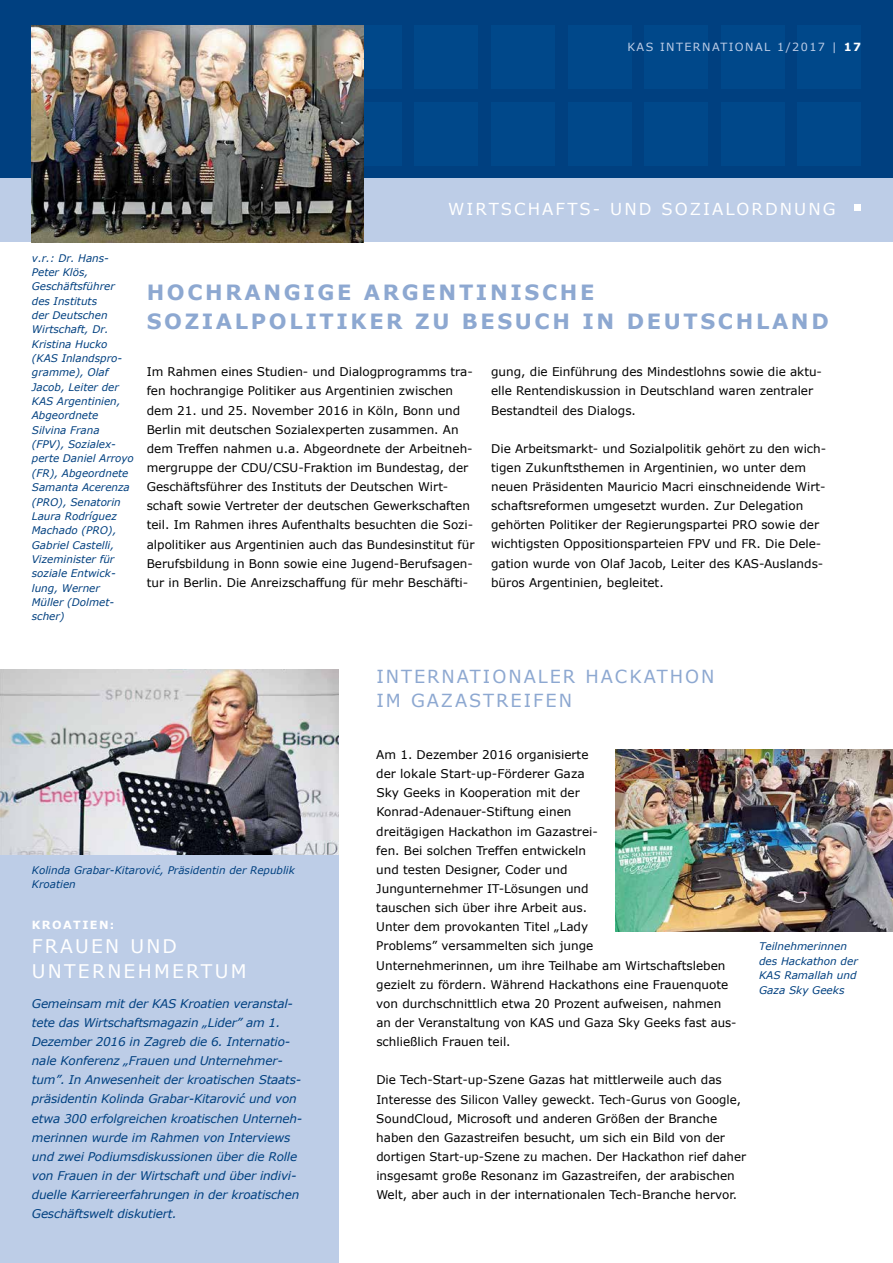
<style>
.page{position:relative;width:893px;height:1263px;background:#fff}
.page>*{position:absolute;margin:0;border:0;box-sizing:border-box;transform-origin:0 0}
.t1{font:700 21px/28.7px "Verdana";letter-spacing:.125em;color:#8da8d1}
.t2{font:18.75px/24.5px "Verdana";letter-spacing:.12em;color:#fff}
.t3{font:18px/24.5px "Verdana";letter-spacing:.11em;color:#8da8d1}
.t4{font:16.5px "Verdana";letter-spacing:.125em;color:#fff}
.t5{font:12px/19.2px "Verdana";color:#000}
.t6{font:italic 12px/19.2px "Verdana";letter-spacing:-.015em;color:#004080}
.t7{font:11.25px "Verdana";letter-spacing:.125em;color:#bdcde7}
.t8{font:700 11.25px "Verdana";letter-spacing:.125em;color:#fff}
.t9{font:italic 10.5px/14.4px "Verdana";color:#004080}
.s1{font-weight:700;color:#fff}
</style>
<div class="page">
<div style="left:0;top:0;width:893px;height:179px;background:#004080"></div>
<div style="left:0;top:179px;width:893px;height:63px;background:#bdcde7"></div>
<div style="left:338px;top:26px;width:64px;height:63px;background:#00488a"></div>
<div style="left:338px;top:102px;width:64px;height:64px;background:#00488a"></div>
<div style="left:415px;top:26px;width:63px;height:63px;background:#00488a"></div>
<div style="left:415px;top:102px;width:63px;height:64px;background:#00488a"></div>
<div style="left:491px;top:26px;width:64px;height:63px;background:#00488a"></div>
<div style="left:491px;top:102px;width:64px;height:64px;background:#00488a"></div>
<div style="left:568px;top:26px;width:63px;height:63px;background:#00488a"></div>
<div style="left:568px;top:102px;width:63px;height:64px;background:#00488a"></div>
<div style="left:644px;top:26px;width:64px;height:63px;background:#00488a"></div>
<div style="left:644px;top:102px;width:64px;height:64px;background:#00488a"></div>
<div style="left:721px;top:26px;width:63px;height:63px;background:#00488a"></div>
<div style="left:721px;top:102px;width:63px;height:64px;background:#00488a"></div>
<div style="left:797px;top:26px;width:64px;height:63px;background:#00488a"></div>
<div style="left:797px;top:102px;width:64px;height:64px;background:#00488a"></div>
<div style="left:854px;top:204px;width:7px;height:7px;background:#fff"></div>
<div style="left:0;top:669px;width:338px;height:594px;background:#bdcde7"></div>
<img style="left:0;top:669px;width:338px;height:186px">
<img style="left:615px;top:750px;width:278px;height:181px">
<img style="left:32px;top:26px;width:332px;height:216px">
<p class="t7" style="left:627px;top:40px;width:235px">KAS INTERNATIONAL 1/2017 | <span class="s1">17</span></p>
<h3 class="t4" style="left:448px;top:198px;width:389px">WIRTSCHAFTS- UND SOZIALORDNUNG</h3>
<p class="t9" style="left:32px;top:250px;width:104px">v.r.: Dr. Hans-<br>Peter Klös,<br>Geschäftsführer des Instituts<br>der Deutschen<br>Wirtschaft, Dr.<br>Kristina Hucko (KAS Inlandspro&shy;gramme), Olaf<br>Jacob, Leiter der<br>KAS Argentinien,<br>Abgeordnete<br>Silvina Frana (FPV), Sozialex&shy;perte Daniel Arroyo (FR), Abgeordnete<br>Samanta Acerenza (PRO), Senatorin<br>Laura Rodríguez<br>Machado (PRO),<br>Gabriel Castelli,<br>Vizeminister für soziale Entwick&shy;lung, Werner<br>Müller (Dolmet&shy;scher)</p>
<h1 class="t1" style="left:147px;top:277px;width:684px">HOCHRANGIGE ARGENTINISCHE<br>SOZIALPOLITIKER ZU BESUCH IN DEUTSCHLAND</h1>
<p class="t5" style="left:147px;top:362px;width:329px">Im Rahmen eines Studien- und Dialogprogramms tra&shy;fen hochrangige Politiker aus Argentinien zwischen dem 21. und 25. November 2016 in Köln, Bonn und Berlin mit deutschen Sozialexperten zusammen. An dem Treffen nahmen u.a. Abgeordnete der Arbeitneh&shy;mergruppe der CDU/CSU-Fraktion im Bundestag, der Geschäftsführer des Instituts der Deutschen Wirt&shy;schaft sowie Vertreter der deutschen Gewerkschaften teil. Im Rahmen ihres Aufenthalts besuchten die Sozi&shy;alpolitiker aus Argentinien auch das Bundesinstitut für Berufsbildung in Bonn sowie eine Jugend-Berufsagen&shy;tur in Berlin. Die Anreizschaffung für mehr Beschäfti-</p>
<p class="t5" style="left:491px;top:362px;width:332px">gung, die Einführung des Mindestlohns sowie die aktu&shy;elle Rentendiskussion in Deutschland waren zentraler<br>Bestandteil des Dialogs.</p>
<p class="t5" style="left:491px;top:438px;width:337px">Die Arbeitsmarkt- und Sozialpolitik gehört zu den wich&shy;tigen Zukunftsthemen in Argentinien, wo unter dem neuen Präsidenten Mauricio Macri einschneidende Wirt&shy;schaftsreformen umgesetzt wurden. Zur Delegation gehörten Politiker der Regierungspartei PRO sowie der wichtigsten Oppositionsparteien FPV und FR. Die Dele&shy;gation wurde von Olaf Jacob, Leiter des KAS-Auslands&shy;büros Argentinien, begleitet.</p>
<h3 class="t3" style="left:376px;top:663px;width:340px">INTERNATIONALER HACKATHON<br>IM GAZASTREIFEN</h3>
<p class="t9" style="left:32px;top:862px;width:264px">Kolinda Grabar-Kitarović, Präsidentin der Republik<br>Kroatien</p>
<p class="t8" style="left:32px;top:917px;width:84px">KROATIEN:</p>
<h2 class="t2" style="left:32px;top:933px;width:216px">FRAUEN UND<br>UNTERNEHMERTUM</h2>
<p class="t6" style="left:32px;top:993px;width:272px">Gemeinsam mit der KAS Kroatien veranstal&shy;tete das Wirtschaftsmagazin „Lider” am 1.<br>Dezember 2016 in Zagreb die 6. Internatio&shy;nale Konferenz „Frauen und Unternehmer&shy;tum”. In Anwesenheit der kroatischen Staats&shy;präsidentin Kolinda Grabar-Kitarović und von etwa 300 erfolgreichen kroatischen Unterneh&shy;merinnen wurde im Rahmen von Interviews und zwei Podiumsdiskussionen über die Rolle von Frauen in der Wirtschaft und über indivi&shy;duelle Karriereerfahrungen in der kroatischen Geschäftswelt diskutiert.</p>
<p class="t5" style="left:376px;top:745px;width:362px">Am 1. Dezember 2016 organisierte<br>der lokale Start-up-Förderer Gaza<br>Sky Geeks in Kooperation mit der Konrad-Adenauer-Stiftung einen<br>dreitägigen Hackathon im Gazastrei-<br>fen. Bei solchen Treffen entwickeln<br>und testen Designer, Coder und<br>Jungunternehmer IT-Lösungen und<br>tauschen sich über ihre Arbeit aus.<br>Unter dem provokanten Titel „Lady<br>Problems” versammelten sich junge<br>Unternehmerinnen, um ihre Teilhabe am Wirtschaftsleben gezielt zu fördern. Während Hackathons eine Frauenquote von durchschnittlich etwa 20 Prozent aufweisen, nahmen an der Veranstaltung von KAS und Gaza Sky Geeks fast aus&shy;schließlich Frauen teil.</p>
<p class="t5" style="left:376px;top:1070px;width:371px">Die Tech-Start-up-Szene Gazas hat mittlerweile auch das Interesse des Silicon Valley geweckt. Tech-Gurus von Google, SoundCloud, Microsoft und anderen Größen der Branche haben den Gazastreifen besucht, um sich ein Bild von der dortigen Start-up-Szene zu machen. Der Hackathon rief daher insgesamt große Resonanz im Gazastreifen, der arabischen Welt, aber auch in der internationalen Tech-Branche hervor.</p>
<p class="t9" style="left:759px;top:939px;width:100px">Teilnehmerinnen des Hackathon der<br>KAS Ramallah und<br>Gaza Sky Geeks</p>
</div>
